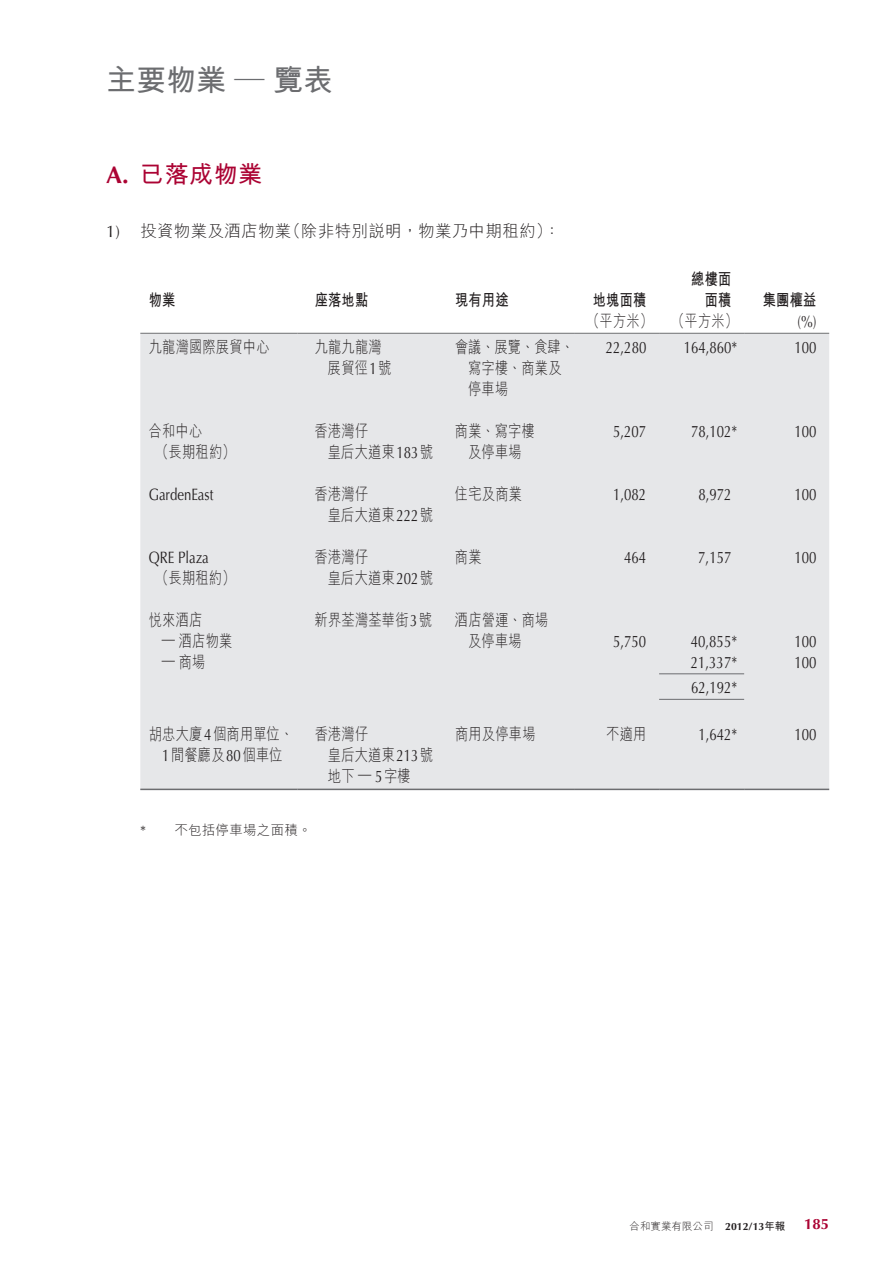
<style>
.page{position:relative;width:893px;height:1263px;background:#fff}
.page>*{position:absolute;margin:0;border:0;box-sizing:border-box;transform-origin:0 0}
.t1{font:700 30px "M Hei HK";color:#6c6d70}
.t2{font:700 24px "M Hei HK";letter-spacing:.02em;color:#ab0333}
.t3{font:300 16.5px/21px "M Hei HK";letter-spacing:.02em;color:#231f20;scale:.8 1}
.t4{font:16.5px/21px "Optima LT Std";color:#231f20;scale:.8 1}
.t5{font:300 16.5px "M Hei HK";letter-spacing:.02em;color:#231f20}
.t6{font:700 16.5px/21px "M Hei HK";letter-spacing:.02em;color:#231f20;text-align:right;scale:.8 1}
.t7{font:700 15px "Optima LT Std";color:#ab0333}
.t8{font:300 13.5px "M Hei HK";letter-spacing:.02em;color:#231f20}
.t9{font:300 10.5px "M Hei HK";color:#231f20}
.s1{font-family:"Optima LT Std"}
.s2{font-family:"Optima LT Std";font-weight:400}
.s3{font-family:"Optima LT Std";font-weight:700}
.s4{font-weight:700}
</style>
<div class="page">
<div style="left:140px;top:334px;width:689px;height:455px;background:#e6e7e9"></div>
<hr style="left:140px;top:333px;width:158px;height:1px;background:#6c6d70">
<hr style="left:298px;top:333px;width:140px;height:1px;background:#6c6d70">
<hr style="left:438px;top:333px;width:136px;height:1px;background:#6c6d70">
<hr style="left:574px;top:333px;width:85px;height:1px;background:#6c6d70">
<hr style="left:659px;top:333px;width:85px;height:1px;background:#6c6d70">
<hr style="left:744px;top:333px;width:85px;height:1px;background:#6c6d70">
<hr style="left:659px;top:673px;width:85px;height:1px;background:#6c6d70">
<hr style="left:659px;top:699px;width:85px;height:1px;background:#6c6d70">
<hr style="left:140px;top:789px;width:158px;height:1px;background:#6c6d70">
<hr style="left:298px;top:789px;width:140px;height:1px;background:#6c6d70">
<hr style="left:438px;top:789px;width:136px;height:1px;background:#6c6d70">
<hr style="left:574px;top:789px;width:85px;height:1px;background:#6c6d70">
<hr style="left:659px;top:789px;width:85px;height:1px;background:#6c6d70">
<hr style="left:744px;top:789px;width:85px;height:1px;background:#6c6d70">
<h1 class="t1" style="left:106px;top:58px;width:228px">主要物業 — 覽表</h1>
<h2 class="t2" style="left:106px;top:157px;width:157px"><span class="s1">A.</span> 已落成物業</h2>
<p class="t5" style="left:106px;top:223px;width:456px"><span class="s2">1)</span> 投資物業及酒店物業（除非特別說明，物業乃中期租約）：</p>
<p class="t6" style="left:149px;top:288px;width:35px">物業</p>
<p class="t6" style="left:315px;top:288px;width:68px">座落地點</p>
<p class="t6" style="left:455px;top:288px;width:68px">現有用途</p>
<p class="t6" style="left:593px;top:288px;width:68px">地塊面積</p>
<p class="t6" style="left:691px;top:267px;width:52px">總樓面面積</p>
<p class="t6" style="left:763px;top:288px;width:68px">集團權益</p>
<p class="t3" style="left:586px;top:310px;width:191px">（平方米） （平方米）</p>
<p class="t4" style="left:797px;top:311px;width:25px">(%)</p>
<p class="t3" style="left:149px;top:336px;width:153px">九龍灣國際展貿中心</p>
<p class="t3" style="left:328px;top:336px;width:81px;text-indent:-13px">九龍九龍灣展貿徑<span class="s2">1</span>號</p>
<p class="t3" style="left:468px;top:336px;width:134px;text-indent:-13px">會議、展覽、食肆、寫字樓、商業及停車場</p>
<p class="t4" style="left:606px;top:337px;width:52px">22,280</p>
<p class="t4" style="left:684px;top:337px;width:68px">164,860*</p>
<p class="t4" style="left:794px;top:337px;width:29px">100</p>
<p class="t3" style="left:155px;top:420px;width:101px;text-indent:-7px">合和中心<br>（長期租約）</p>
<p class="t3" style="left:328px;top:420px;width:133px;text-indent:-13px">香港灣仔<br>皇后大道東<span class="s2">183</span>號</p>
<p class="t3" style="left:455px;top:420px;width:101px;text-align:center">商業、寫字樓及停車場</p>
<p class="t4" style="left:613px;top:421px;width:43px">5,207</p>
<p class="t4" style="left:691px;top:421px;width:59px">78,102*</p>
<p class="t4" style="left:794px;top:421px;width:29px">100</p>
<p class="t4" style="left:149px;top:484px;width:82px">GardenEast</p>
<p class="t3" style="left:328px;top:483px;width:133px;text-indent:-13px">香港灣仔<br>皇后大道東<span class="s2">222</span>號</p>
<p class="t3" style="left:455px;top:483px;width:85px">住宅及商業</p>
<p class="t4" style="left:613px;top:484px;width:43px">1,082</p>
<p class="t4" style="left:698px;top:484px;width:43px">8,972</p>
<p class="t4" style="left:794px;top:484px;width:29px">100</p>
<p class="t4" style="left:149px;top:547px;width:77px">QRE Plaza</p>
<p class="t3" style="left:155px;top:567px;width:101px">（長期租約）</p>
<p class="t3" style="left:328px;top:546px;width:133px;text-indent:-13px">香港灣仔<br>皇后大道東<span class="s2">202</span>號</p>
<p class="t3" style="left:455px;top:546px;width:35px">商業</p>
<p class="t4" style="left:624px;top:547px;width:29px">464</p>
<p class="t4" style="left:698px;top:547px;width:43px">7,157</p>
<p class="t4" style="left:794px;top:547px;width:29px">100</p>
<p class="t3" style="left:149px;top:609px;width:68px">悅來酒店</p>
<p class="t3" style="left:162px;top:630px;width:90px"><span class="s2">—</span> 酒店物業</p>
<p class="t3" style="left:162px;top:651px;width:56px"><span class="s2">—</span> 商場</p>
<p class="t3" style="left:315px;top:609px;width:149px">新界荃灣荃華街<span class="s2">3</span>號</p>
<p class="t3" style="left:468px;top:609px;width:102px;text-indent:-13px">酒店營運、商場及停車場</p>
<p class="t4" style="left:613px;top:631px;width:43px">5,750</p>
<p class="t4" style="left:691px;top:631px;width:59px">40,855*<br>21,337*</p>
<p class="t4" style="left:794px;top:631px;width:29px">100<br>100</p>
<p class="t4" style="left:691px;top:677px;width:59px">62,192*</p>
<p class="t3" style="left:149px;top:723px;width:182px;text-align:center">胡忠大廈<span class="s2">4</span>個商用單位、<br><span class="s2">1</span>間餐廳及<span class="s2">80</span>個車位</p>
<p class="t3" style="left:328px;top:723px;width:133px;text-indent:-13px">香港灣仔<br>皇后大道東<span class="s2">213</span>號地下 <sup>—</sup> <span class="s2">5</span>字樓</p>
<p class="t3" style="left:455px;top:723px;width:102px">商用及停車場</p>
<p class="t3" style="left:606px;top:723px;width:52px">不適用</p>
<p class="t4" style="left:698px;top:724px;width:50px">1,642*</p>
<p class="t4" style="left:794px;top:724px;width:29px">100</p>
<p class="t8" style="left:140px;top:823px;width:173px"><span class="s2">*</span> 不包括停車場之面積。</p>
<p class="t9" style="left:630px;top:1221px;width:157px">合和實業有限公司 <span class="s3">2012/13</span><span class="s4">年報</span></p>
<p class="t7" style="left:804px;top:1215px;width:27px">185</p>
</div>
